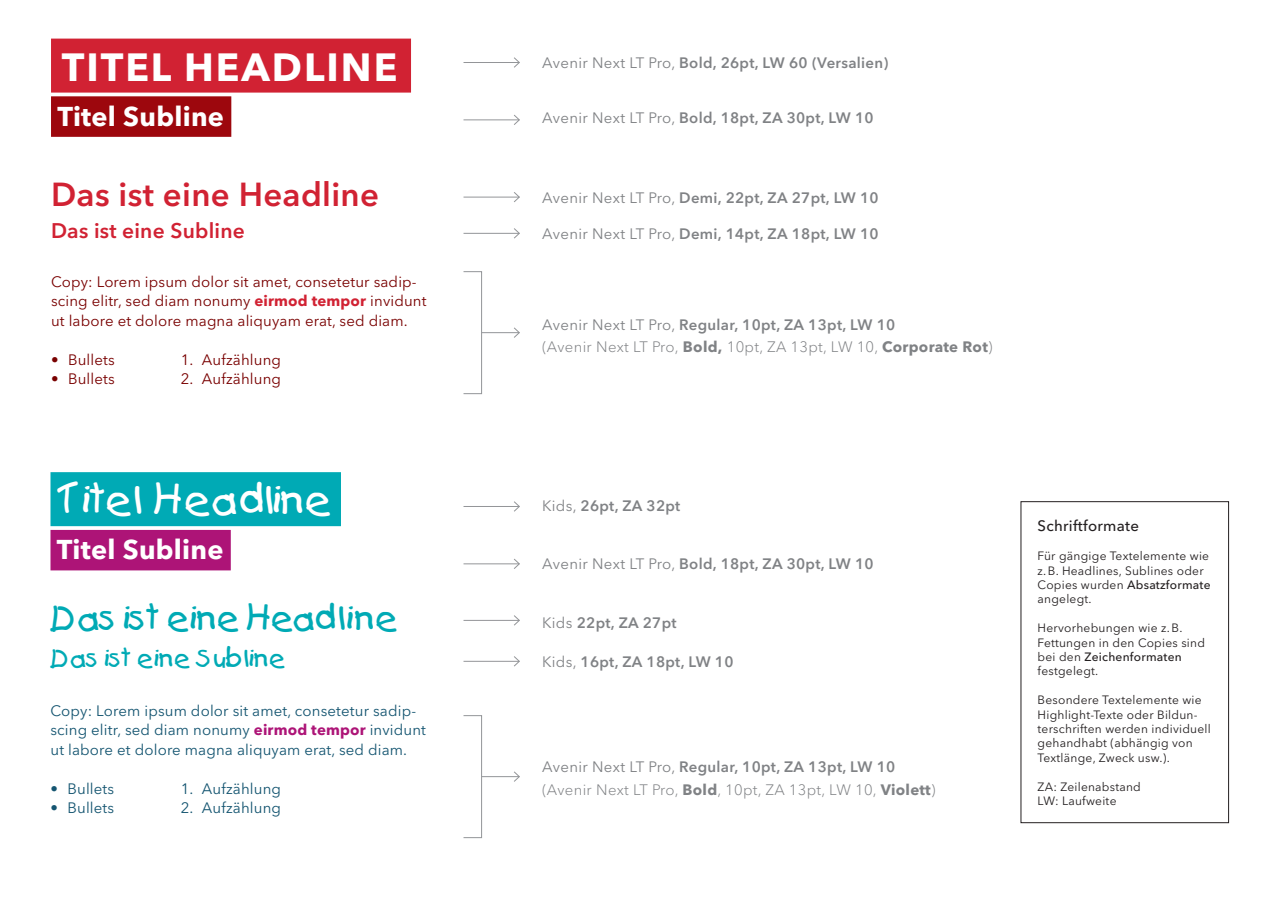
<style>
.page{position:relative;width:1280px;height:910px;background:#fff}
.page>*{position:absolute;margin:0;border:0;box-sizing:border-box;transform-origin:0 0}
.Titel_HL_Kids{font:39px "Kids Plain";color:#fff}
.Titel_HL{font:700 39px "Avenir Next LT Pro";letter-spacing:.05em;color:#fff}
.HL_Kids{font:33px "Kids Plain";color:#00aab5}
.HL{font:600 33px "Avenir Next LT Pro";letter-spacing:.01em;color:#d12233}
.Titel_SL_Kids{font:700 27px "Avenir Next LT Pro";letter-spacing:.01em;color:#fff}
.Titel_SL{font:700 27px "Avenir Next LT Pro";letter-spacing:.01em;color:#fff}
.SL_Kids{font:24px "Kids Plain";letter-spacing:.01em;color:#00aab5}
.SL{font:600 21px "Avenir Next LT Pro";letter-spacing:.01em;color:#d12233}
.t1{font:600 15px "Avenir Next LT Pro";letter-spacing:.02em;color:#808285}
.Copy_Kids{font:15px/19.5px "Avenir Next LT Pro";letter-spacing:.01em;color:#155571}
.Copy{font:15px/19.5px "Avenir Next LT Pro";letter-spacing:.01em;color:#790100}
.t2{font:300 15px "Avenir Next LT Pro";letter-spacing:.02em;color:#808285}
.t3{font:500 15px "Avenir Next LT Pro";letter-spacing:.02em;color:#231f20}
.t4{font:12px/14.4px "Avenir Next LT Pro";letter-spacing:.02em;color:#231f20}
.s1{font-weight:700;color:#d12233}
.s2{font-weight:700;color:#ad1477}
.s3{font-weight:400}
.s4{font-weight:700}
.s5{font-weight:500}
</style>
<div class="page">
<div style="left:50px;top:472px;width:291px;height:54px;background:#00aab5"></div>
<div style="left:50px;top:530px;width:181px;height:40px;background:#ad1477"></div>
<div style="left:51px;top:39px;width:360px;height:54px;background:#d12233"></div>
<div style="left:51px;top:96px;width:180px;height:41px;background:#9d070d"></div>
<hr style="left:463px;top:62px;width:56px;height:1px;background:#939598">
<svg style="left:514px;top:57px;width:6px;height:11px"></svg>
<hr style="left:463px;top:506px;width:56px;height:1px;background:#939598">
<svg style="left:514px;top:501px;width:6px;height:11px"></svg>
<hr style="left:463px;top:119px;width:56px;height:1px;background:#939598">
<svg style="left:513px;top:114px;width:7px;height:11px"></svg>
<hr style="left:463px;top:563px;width:56px;height:1px;background:#939598">
<svg style="left:513px;top:558px;width:7px;height:11px"></svg>
<hr style="left:463px;top:197px;width:56px;height:1px;background:#939598">
<svg style="left:513px;top:192px;width:7px;height:10px"></svg>
<hr style="left:463px;top:620px;width:56px;height:1px;background:#939598">
<svg style="left:513px;top:615px;width:7px;height:11px"></svg>
<hr style="left:463px;top:233px;width:56px;height:1px;background:#939598">
<svg style="left:513px;top:228px;width:7px;height:11px"></svg>
<hr style="left:463px;top:661px;width:56px;height:1px;background:#939598">
<svg style="left:513px;top:656px;width:7px;height:11px"></svg>
<hr style="left:482px;top:332px;width:37px;height:1px;background:#939598">
<svg style="left:513px;top:327px;width:7px;height:11px"></svg>
<div style="left:463px;top:271px;width:19px;height:123px;border:1px solid #939598"></div>
<hr style="left:482px;top:776px;width:37px;height:1px;background:#939598">
<svg style="left:513px;top:771px;width:7px;height:11px"></svg>
<div style="left:463px;top:715px;width:19px;height:123px;border:1px solid #939598"></div>
<div style="left:1020px;top:501px;width:209px;height:322px;border:1px solid #231f20"></div>
<p class="Titel_HL" style="left:62px;top:43px;width:337px">TITEL HEADLINE</p>
<p class="Titel_SL" style="left:57px;top:100px;width:168px">Titel Subline</p>
<p class="HL" style="left:51px;top:174px;width:330px">Das ist eine Headline</p>
<p class="SL" style="left:51px;top:218px;width:195px">Das ist eine Subline</p>
<p class="Copy" style="left:51px;top:272px;width:377px">Copy: Lorem ipsum dolor sit amet, consetetur sadip&shy;scing elitr, sed diam nonumy <span class="s1">eirmod tempor</span> invidunt ut labore et dolore magna aliquyam erat, sed diam.</p>
<p class="Copy" style="left:51px;top:350px;width:65px">• Bullets</p>
<p class="Copy" style="left:51px;top:369px;width:65px">• Bullets</p>
<p class="Copy" style="left:181px;top:350px;width:102px">1. Aufzählung</p>
<p class="Copy" style="left:181px;top:369px;width:102px">2. Aufzählung</p>
<p class="Titel_HL_Kids" style="left:59px;top:476px;width:274px">Titel Headline</p>
<p class="Titel_SL_Kids" style="left:57px;top:533px;width:168px">Titel Subline</p>
<p class="HL_Kids" style="left:50px;top:598px;width:349px">Das ist eine Headline</p>
<p class="SL_Kids" style="left:50px;top:643px;width:237px">Das ist eine Subline</p>
<p class="Copy_Kids" style="left:50px;top:701px;width:377px">Copy: Lorem ipsum dolor sit amet, consetetur sadip&shy;scing elitr, sed diam nonumy <span class="s2">eirmod tempor</span> invidunt ut labore et dolore magna aliquyam erat, sed diam.</p>
<p class="Copy_Kids" style="left:50px;top:779px;width:65px">• Bullets</p>
<p class="Copy_Kids" style="left:50px;top:798px;width:65px">• Bullets</p>
<p class="Copy_Kids" style="left:181px;top:779px;width:102px">1. Aufzählung</p>
<p class="Copy_Kids" style="left:181px;top:798px;width:102px">2. Aufzählung</p>
<p class="t1" style="left:542px;top:54px;width:348px"><span class="s3">Avenir Next LT Pro,</span> Bold, 26pt, LW 60 (Versalien)</p>
<p class="t1" style="left:542px;top:108px;width:333px"><span class="s3">Avenir Next LT Pro,</span> Bold, 18pt, ZA 30pt, LW 10</p>
<p class="t1" style="left:542px;top:188px;width:338px"><span class="s3">Avenir Next LT Pro,</span> Demi, 22pt, ZA 27pt, LW 10</p>
<p class="t1" style="left:542px;top:224px;width:338px"><span class="s3">Avenir Next LT Pro,</span> Demi, 14pt, ZA 18pt, LW 10</p>
<p class="t1" style="left:542px;top:316px;width:355px"><span class="s3">Avenir Next LT Pro,</span> Regular, 10pt, ZA 13pt, LW 10</p>
<p class="t2" style="left:542px;top:338px;width:452px">(Avenir Next LT Pro, <span class="s4">Bold,</span> 10pt, ZA 13pt, LW 10, <span class="s4">Corporate Rot</span>)</p>
<p class="t1" style="left:542px;top:497px;width:140px"><span class="s3">Kids,</span> 26pt, ZA 32pt</p>
<p class="t1" style="left:542px;top:555px;width:333px"><span class="s3">Avenir Next LT Pro,</span> Bold, 18pt, ZA 30pt, LW 10</p>
<p class="t1" style="left:542px;top:614px;width:136px"><span class="s3">Kids</span> 22pt, ZA 27pt</p>
<p class="t1" style="left:542px;top:653px;width:193px"><span class="s3">Kids,</span> 16pt, ZA 18pt, LW 10</p>
<p class="t1" style="left:542px;top:758px;width:355px"><span class="s3">Avenir Next LT Pro,</span> Regular, 10pt, ZA 13pt, LW 10</p>
<p class="t2" style="left:542px;top:781px;width:395px">(Avenir Next LT Pro, <span class="s4">Bold</span>, 10pt, ZA 13pt, LW 10, <span class="s4">Violett</span>)</p>
<p class="t3" style="left:1037px;top:517px;width:103px">Schriftformate</p>
<p class="t4" style="left:1037px;top:549px;width:174px">Für gängige Textelemente wie z.B. Headlines, Sublines oder<br>Copies wurden <span class="s5">Absatzformate </span>angelegt.</p>
<p class="t4" style="left:1037px;top:621px;width:169px">Hervorhebungen wie z.B.<br>Fettungen in den Copies sind bei den <span class="s5">Zeichenformaten </span>festgelegt.</p>
<p class="t4" style="left:1037px;top:693px;width:175px">Besondere Textelemente wie<br>Highlight-Texte oder Bildun&shy;terschriften werden individuell gehandhabt (abhängig von<br>Textlänge, Zweck usw.).</p>
<p class="t4" style="left:1037px;top:779px;width:105px">ZA: Zeilenabstand</p>
<p class="t4" style="left:1037px;top:794px;width:80px">LW: Laufweite</p>
</div>
